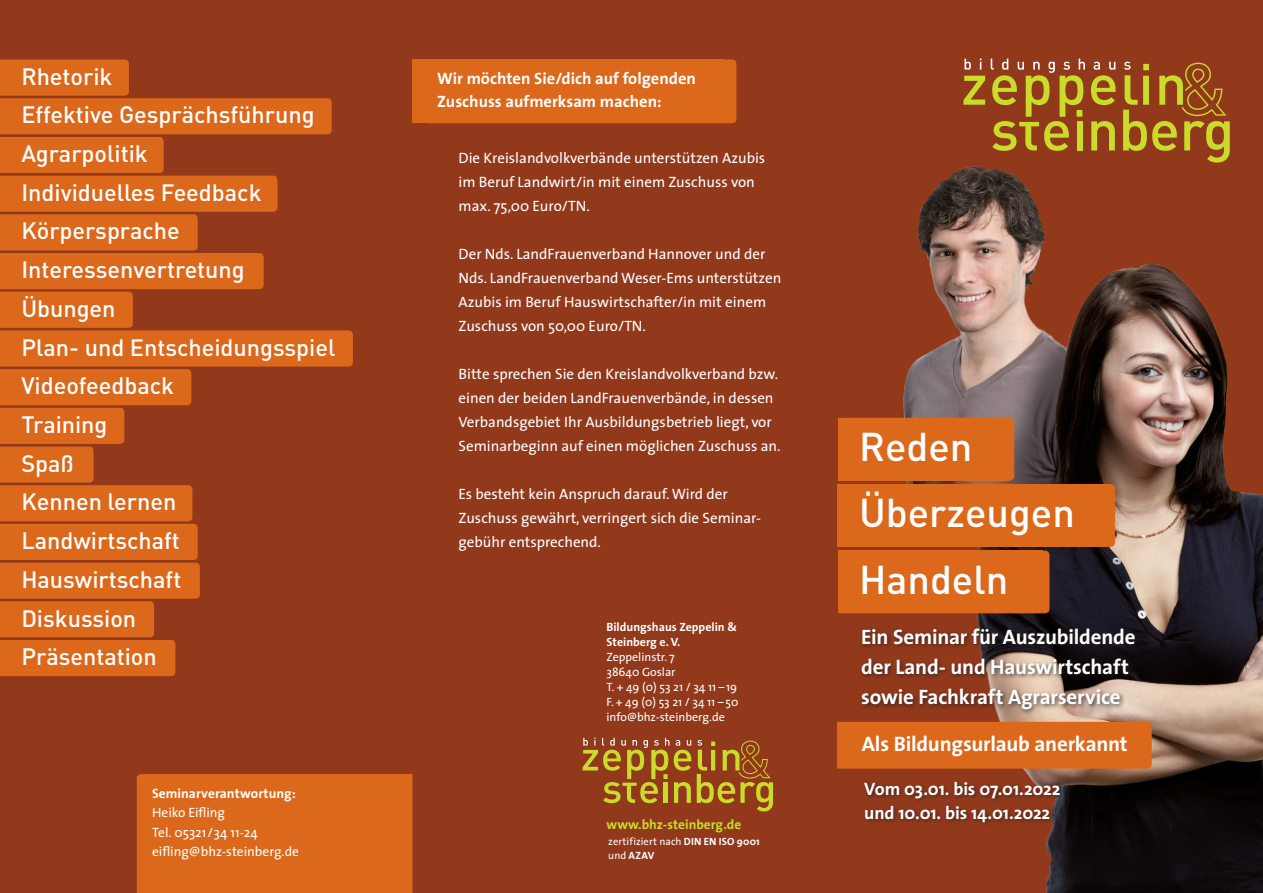
<style>
.page{position:relative;width:1263px;height:893px;background:#92391c}
.page>*{position:absolute;margin:0;border:0;box-sizing:border-box;transform-origin:0 0}
.t1{font:500 39.75px/66.4px "DIN";color:#fff}
.t2{font:500 23.4px/38.7px "DIN";color:#fff}
.t3{font:700 21px/30px "The Sans";letter-spacing:-.01em;color:#fff}
.t4{font:700 18px/24px "The Sans";letter-spacing:-.01em;color:#fff}
.t5{font:700 16.5px/22.5px "The Sans";color:#fff}
.t6{font:15px/24px "The Sans";color:#fff}
.t7{font:13.5px/19.5px "The Sans";letter-spacing:-.005em;color:#fff}
.t8{font:700 13.5px "The Sans";color:#fff}
.t9{font:700 13.5px "The Sans";color:#cadb2a}
.t10{font:12px/15px "The Sans";color:#fff}
.t11{font:700 12px/15px "The Sans";color:#fff}
.t12{font:10.5px/13.5px "The Sans";letter-spacing:.01em;color:#fff}
.s1{font-weight:700}
</style>
<div class="page">
<svg style="left:963px;top:76px;width:22px;height:29px"></svg>
<svg style="left:1091px;top:121px;width:24px;height:29px"></svg>
<svg style="left:964px;top:59px;width:7px;height:11px"></svg>
<svg style="left:991px;top:59px;width:94px;height:92px"></svg>
<svg style="left:1091px;top:62px;width:24px;height:43px"></svg>
<svg style="left:1123px;top:62px;width:107px;height:101px"></svg>
<img style="left:837px;top:151px;width:359px;height:393px">
<img style="left:967px;top:250px;width:296px;height:643px">
<div style="left:859px;top:625px;width:282px;height:91px;background:#231f20;opacity:.75"></div>
<div style="left:862px;top:779px;width:204px;height:49px;background:#231f20;opacity:.75"></div>
<svg style="left:412px;top:60px;width:14px;height:63px"></svg>
<div style="left:424px;top:60px;width:312px;height:63px;background:#db681b;border-radius:4px"></div>
<div style="left:137px;top:774px;width:275px;height:119px;background:#db681b"></div>
<svg style="left:0;top:60px;width:353px;height:616px"></svg>
<div style="left:838px;top:418px;width:176px;height:62px;background:#db681b;border-radius:4px"></div>
<div style="left:838px;top:551px;width:211px;height:62px;background:#db681b;border-radius:4px"></div>
<div style="left:838px;top:418px;width:170px;height:62px;background:#db681b"></div>
<div style="left:838px;top:484px;width:273px;height:63px;background:#db681b"></div>
<div style="left:838px;top:551px;width:205px;height:62px;background:#db681b"></div>
<svg style="left:583px;top:738px;width:108px;height:65px"></svg>
<svg style="left:697px;top:740px;width:76px;height:71px"></svg>
<div style="left:837px;top:722px;width:315px;height:47px;background:#db681b"></div>
<p class="t2" style="left:21px;top:56px;width:315px">Rhetorik<br>Effektive Gesprächsführung<br>Agrarpolitik<br>Individuelles Feedback<br>Körpersprache<br>Interessenvertretung<br>Übungen<br>Plan- und Entscheidungsspiel<br>Videofeedback<br>Training<br>Spaß<br>Kennen lernen<br>Landwirtschaft<br>Hauswirtschaft<br>Diskussion<br>Präsentation</p>
<p class="t8" style="left:152px;top:782px;width:145px">Seminarverantwortung:</p>
<p class="t7" style="left:152px;top:802px;width:149px">Heiko Eifling<br>Tel. 05321/34 11-24 eifling@bhz-steinberg.de</p>
<p class="t5" style="left:437px;top:67px;width:260px">Wir möchten Sie/dich auf folgenden<br>Zuschuss aufmerksam machen:</p>
<p class="t6" style="left:459px;top:145px;width:308px">Die Kreislandvolkverbände unterstützen Azubis im Beruf Landwirt/in mit einem Zuschuss von max. 75,00 Euro/TN.</p>
<p class="t6" style="left:459px;top:241px;width:324px">Der Nds. LandFrauenverband Hannover und der Nds. LandFrauenverband Weser-Ems unterstützen Azubis im Beruf Hauswirtschafter/in mit einem Zuschuss von 50,00 Euro/TN.</p>
<p class="t6" style="left:459px;top:361px;width:323px">Bitte sprechen Sie den Kreislandvolkverband bzw. einen der beiden LandFrauenverbände, in dessen Verbandsgebiet Ihr Ausbildungsbetrieb liegt, vor Seminarbeginn auf einen möglichen Zuschuss an.</p>
<p class="t6" style="left:459px;top:481px;width:304px">Es besteht kein Anspruch darauf. Wird der<br>Zuschuss gewährt, verringert sich die Seminar&shy;gebühr entsprechend.</p>
<p class="t11" style="left:606px;top:619px;width:132px">Bildungshaus Zeppelin &amp;<br>Steinberg e. V.</p>
<p class="t10" style="left:606px;top:649px;width:134px">Zeppelinstr. 7<br>38640 Goslar<br>T. + 49 (0) 53 21 / 34 11 – 19<br>F. + 49 (0) 53 21 / 34 11 – 50 info@bhz-steinberg.de</p>
<p class="t9" style="left:606px;top:813px;width:136px">www.bhz-steinberg.de</p>
<p class="t12" style="left:608px;top:835px;width:153px">zertifiziert nach <span class="s1">DIN EN ISO 9001 </span>und <span class="s1">AZAV</span></p>
<h1 class="t1" style="left:859px;top:412px;width:217px">Reden<br>Überzeugen<br>Handeln</h1>
<h3 class="t3" style="left:861px;top:621px;width:276px">Ein Seminar für Auszubildende der Land- und Hauswirtschaft sowie Fachkraft Agrarservice</h3>
<h3 class="t3" style="left:862px;top:729px;width:267px">Als Bildungsurlaub anerkannt</h3>
<p class="t4" style="left:864px;top:776px;width:198px">Vom 03.01. bis 07.01.2022 und 10.01. bis 14.01.2022</p>
</div>
